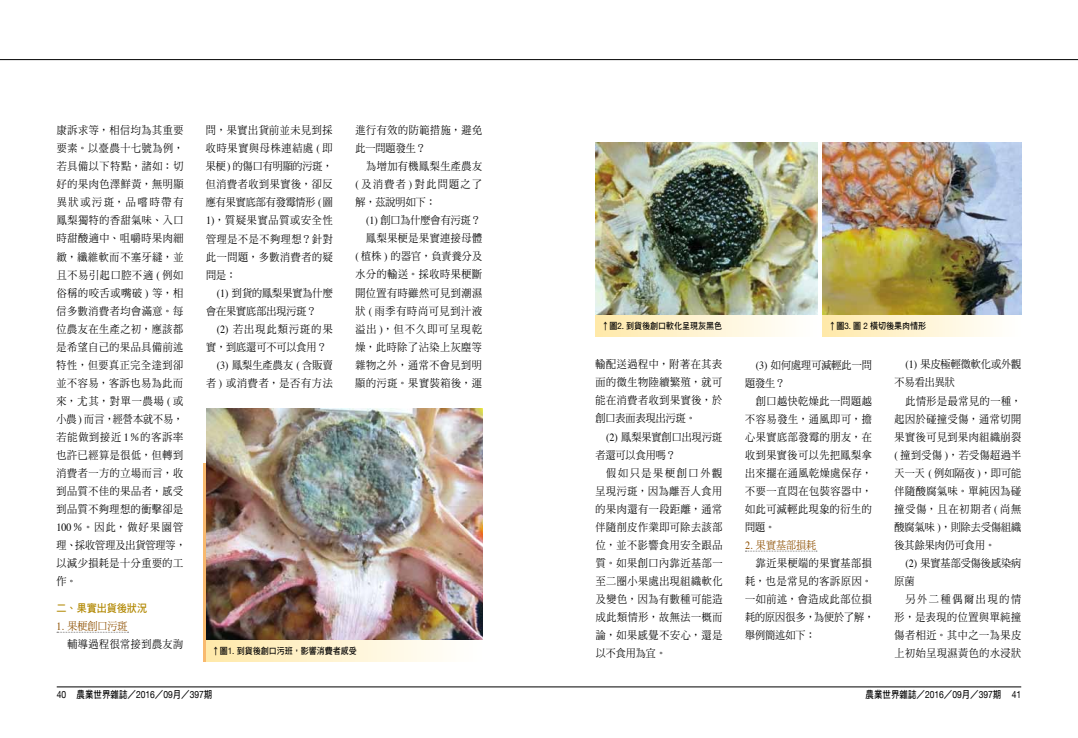
<style>
.page{position:relative;width:1078px;height:738px;background:#fff}
.page>*{position:absolute;margin:0;border:0;box-sizing:border-box;transform-origin:0 0}
.t1{font:11px/18px "DF Ming Std W5";letter-spacing:.06em;color:#000;text-align:justify;scale:.91 1}
.t2{font:11px/18px "DF Ming Std W5";color:#000;scale:.91 1}
.t3{font:11px "DF Ming Std W5";letter-spacing:.015em;color:#000;scale:.91 1}
.t4{font:11px "DF Ming Std W5";letter-spacing:.115em;color:#000;scale:.91 1}
.t5{font:11px "DF Hei Std W7";color:#b18700;scale:.91 1}
.t6{font:11px "DF Ming Std W5";color:#8d4f00;scale:.91 1}
.t7{font:10px "Helvetica Neue";color:#000;scale:.85 1}
.t8{font:10px "DF Hei Std W7";color:#000;scale:.85 1}
.t9{font:9px "DF Hei Std W7";color:#000;scale:.89 1}
.s1{font-family:"Times"}
.s2{font-family:"Times";color:#8d4f00}
.s3{color:#8d4f00}
.s4{font-family:"Helvetica Neue"}
.s5{font-family:"DF Hei Std W7"}
</style>
<div class="page">
<hr style="left:539px;top:59px;width:538px;height:1px;background:#000">
<hr style="left:539px;top:686px;width:481px;height:1px;background:#000">
<hr style="left:0;top:59px;width:539px;height:1px;background:#000">
<hr style="left:57px;top:686px;width:482px;height:1px;background:#000">
<svg style="left:57px;top:631px;width:71px;height:1px"></svg>
<svg style="left:745px;top:550px;width:71px;height:1px"></svg>
<img style="left:206px;top:408px;width:276px;height:232px">
<div style="left:206px;top:640px;width:276px;height:20px;background:linear-gradient(to right,#ffe9aa,#fff)"></div>
<img style="left:595px;top:143px;width:221px;height:173px">
<div style="left:595px;top:316px;width:221px;height:20px;background:linear-gradient(to right,#ffe9aa,#fff)"></div>
<img style="left:822px;top:143px;width:198px;height:173px">
<div style="left:822px;top:316px;width:198px;height:20px;background:linear-gradient(to right,#ffe9aa,#fff)"></div>
<hr style="left:203px;top:462px;width:3px;height:198px;background:#f8b96e">
<p class="t1" style="left:56px;top:121px;width:143px;text-align:left">康訴求等，相信均為其重要要素。以臺農十七號為例，若具備以下特點，諸如：切好的果肉色澤鮮黃，無明顯異狀或污斑，品嚐時帶有鳳梨獨特的香甜氣味、入口時甜酸適中、咀嚼時果肉細緻，纖維軟而不塞牙縫，並且不易引起口腔不適 <span class="s1">(</span> 例如俗稱的咬舌或嘴破 <span class="s1">)</span> 等，相信多數消費者均會滿意。每位農友在生產之初，應該都是希望自己的果品具備前述特性，但要真正完全達到卻並不容易，客訴也易為此而來，尤其，對單一農場 <span class="s1">(</span> 或小農 <span class="s1">)</span> 而言，經營本就不易，若能做到接近 <span class="s1">1</span>％的客訴率也許已經算是很低，但轉到消費者一方的立場而言，收到品質不佳的果品者，感受到品質不夠理想的衝擊卻是<br><span class="s1">100</span>％。因此，做好果園管理、採收管理及出貨管理等，以減少損耗是十分重要的工作。</p>
<p class="t5" style="left:57px;top:601px;width:101px">二、果實出貨後狀況</p>
<p class="t1" style="left:67px;top:616px;width:129px;text-indent:-11px"><span class="s2">1.</span> <span class="s3">果梗創口污斑<br></span>輔導過程很常接到農友詢</p>
<p class="t1" style="left:355px;top:121px;width:141px">進行有效的防範措施，避免此一問題發生？</p>
<p class="t1" style="left:355px;top:157px;width:141px;text-indent:11px">為增加有機鳳梨生產農友<span class="s1">(</span> 及消費者 <span class="s1">)</span> 對此問題之了解，茲說明如下：</p>
<p class="t1" style="left:355px;top:211px;width:141px;text-align:right"><span class="s1">(1)</span> 創口為什麼會有污斑？鳳梨果梗是果實連接母體<br><span class="s1">(</span> 植株 <span class="s1">)</span> 的器官，負責養分及水分的輸送。採收時果梗斷開位置有時雖然可見到潮濕狀 <span class="s1">(</span> 雨季有時尚可見到汁液溢出 <span class="s1">)</span>，但不久即可呈現乾燥，此時除了沾染上灰塵等雜物之外，通常不會見到明顯的污斑。果實裝箱後，運</p>
<p class="t1" style="left:206px;top:121px;width:141px">問，果實出貨前並未見到採收時果實與母株連結處 <span class="s1">(</span> 即果梗<span class="s1">)</span> 的傷口有明顯的污斑，但消費者收到果實後，卻反應有果實底部有發霉情形 <span class="s1">(</span>圖<span class="s1">1)</span>，質疑果實品質或安全性管理是不是不夠理想？針對此一問題，多數消費者的疑問是：</p>
<p class="t2" style="left:206px;top:283px;width:141px;text-indent:11px"><span class="s1">(1)</span> 到貨的鳳梨果實為什麼會在果實底部出現污斑？</p>
<p class="t4" style="left:217px;top:322px;width:129px"><span class="s1">(2)</span> 若出現此類污斑的果</p>
<p class="t2" style="left:206px;top:337px;width:134px">實，到底還可不可以食用？</p>
<p class="t3" style="left:217px;top:358px;width:129px"><span class="s1">(3)</span> 鳳梨生產農友 <span class="s1">(</span> 含販賣</p>
<p class="t1" style="left:206px;top:373px;width:141px">者 <span class="s1">)</span> 或消費者，是否有方法</p>
<p class="t9" style="left:601px;top:321px;width:137px">↑圖<span class="s4">2.</span> 到貨後創口軟化呈現灰黑色</p>
<p class="t9" style="left:828px;top:321px;width:111px">↑圖<span class="s4">3.</span> 圖 <span class="s4">2</span> 橫切後果肉情形</p>
<p class="t1" style="left:595px;top:355px;width:141px">輸配送過程中，附著在其表面的微生物陸續繁殖，就可能在消費者收到果實後，於創口表面表現出污斑。</p>
<p class="t2" style="left:595px;top:427px;width:141px;text-indent:11px"><span class="s1">(2)</span> 鳳梨果實創口出現污斑者還可以食用嗎？</p>
<p class="t1" style="left:595px;top:463px;width:141px;text-indent:11px">假如只是果梗創口外觀呈現污斑，因為離吾人食用的果肉還有一段距離，通常伴隨削皮作業即可除去該部位，並不影響食用安全跟品質。如果創口內靠近基部一至二圈小果處出現組織軟化及變色，因為有數種可能造成此類情形，故無法一概而論，如果感覺不安心，還是以不食用為宜。</p>
<p class="t2" style="left:894px;top:355px;width:141px;text-indent:11px"><span class="s1">(1)</span> 果皮極輕微軟化或外觀不易看出異狀</p>
<p class="t1" style="left:894px;top:391px;width:141px;text-indent:11px">此情形是最常見的一種，起因於碰撞受傷，通常切開果實後可見到果肉組織崩裂<span class="s1">(</span> 撞到受傷 <span class="s1">)</span>，若受傷超過半天一天 <span class="s1">(</span> 例如隔夜 <span class="s1">)</span>，即可能伴隨酸腐氣味。單純因為碰撞受傷，且在初期者 <span class="s1">(</span> 尚無酸腐氣味 <span class="s1">)</span>，則除去受傷組織後其餘果肉仍可食用。</p>
<p class="t2" style="left:894px;top:553px;width:141px;text-indent:11px"><span class="s1">(2)</span> 果實基部受傷後感染病原菌</p>
<p class="t1" style="left:894px;top:589px;width:141px;text-indent:11px">另外二種偶爾出現的情形，是表現的位置與單純撞傷者相近。其中之一為果皮</p>
<p class="t2" style="left:745px;top:355px;width:141px;text-indent:11px"><span class="s1">(3)</span> 如何處理可減輕此一問題發生？</p>
<p class="t1" style="left:745px;top:391px;width:141px;text-indent:11px">創口越快乾燥此一問題越不容易發生，通風即可，擔心果實底部發霉的朋友，在收到果實後可以先把鳳梨拿出來擺在通風乾燥處保存，不要一直悶在包裝容器中，如此可減輕此現象的衍生的問題。</p>
<p class="t6" style="left:745px;top:538px;width:80px"><span class="s1">2.</span> 果實基部損耗</p>
<p class="t1" style="left:755px;top:553px;width:129px">靠近果梗端的果實基部損</p>
<p class="t1" style="left:745px;top:571px;width:141px">耗，也是常見的客訴原因。</p>
<p class="t1" style="left:745px;top:589px;width:141px">一如前述，會造成此部位損</p>
<p class="t2" style="left:745px;top:607px;width:143px">耗的原因很多，為便於了解，</p>
<p class="t1" style="left:745px;top:625px;width:79px">舉例簡述如下：</p>
<p class="t9" style="left:212px;top:645px;width:164px">↑圖<span class="s4">1.</span> 到貨後創口污班，影響消費者感受</p>
<p class="t1" style="left:894px;top:643px;width:141px">上初始呈現濕黃色的水浸狀</p>
<p class="t7" style="left:57px;top:687px;width:185px">40 <span class="s5">農業世界雜誌／</span>2016<span class="s5">／</span>09<span class="s5">月／</span>397<span class="s5">期</span></p>
<p class="t8" style="left:865px;top:688px;width:185px">農業世界雜誌／<span class="s4">2016</span>／<span class="s4">09</span>月／<span class="s4">397</span>期 <span class="s4">41</span></p>
</div>
